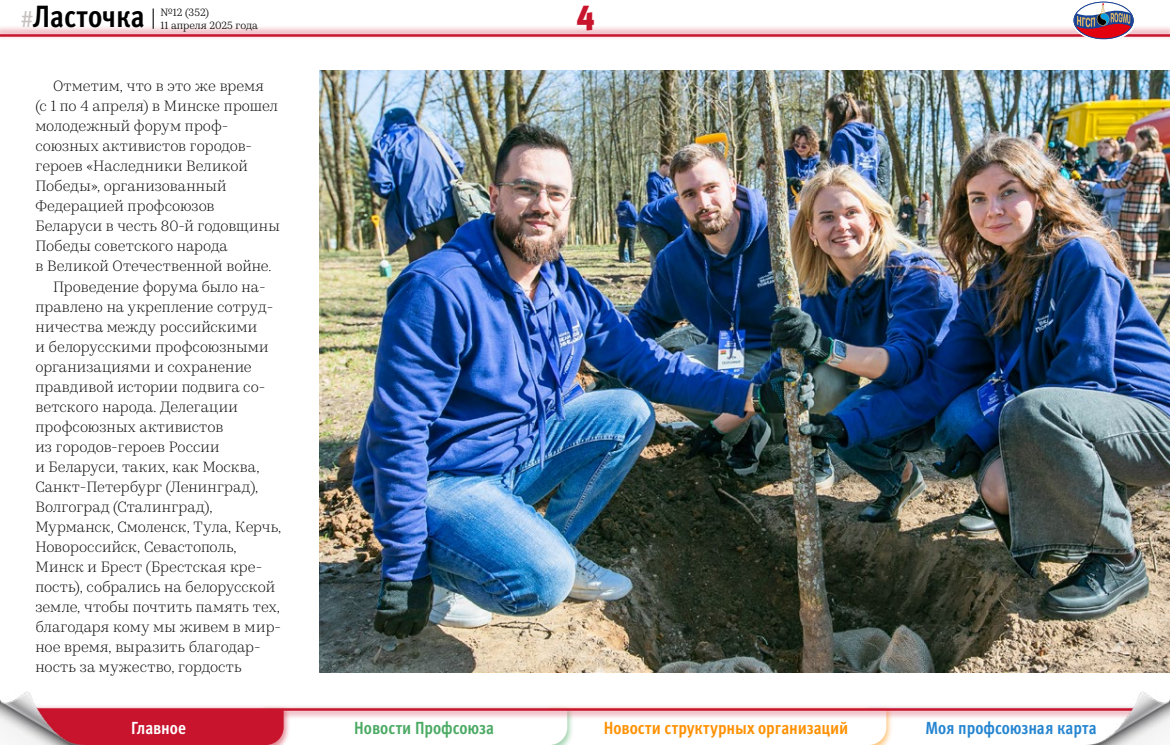
<style>
.page{position:relative;width:1170px;height:745px;background:#fff}
.page>*{position:absolute;margin:0;border:0;box-sizing:border-box;transform-origin:0 0}
.t1{font:900 condensed 36.25px "Meta Pro";color:#c8142d}
.t2{font:700 condensed 30.75px "Meta Pro";color:#000}
.t3{font:700 condensed 17.5px "Meta Pro";color:#ff9000}
.t4{font:700 condensed 17.5px "Meta Pro";letter-spacing:-.005em;color:#2585d0}
.t5{font:700 condensed 17.5px "Meta Pro";color:#4baa64}
.t6{font:700 condensed 17.5px "Meta Pro";letter-spacing:-.005em;color:#fff}
.t7{font:300 15px "Kazimir Text";letter-spacing:.005em;color:#000}
.t8{font:10.62px/12.5px "Kazimir Text";color:#000}
.s1{font-weight:400;font-stretch:normal;font-size:22.5px;color:#c6c0be}
</style>
<div class="page">
<img style="left:319px;top:71px;width:850px;height:600px">
<svg style="left:87px;top:720px;width:805px;height:24px"></svg>
<div style="left:0;top:24px;width:1169px;height:17px;background:#c8142d;opacity:.3"></div>
<hr style="left:0;top:34px;width:1169px;height:3px;background:#c8142d">
<div style="left:0;top:703px;width:1169px;height:17px;background:#c8142d;opacity:.3"></div>
<hr style="left:0;top:707px;width:1169px;height:3px;background:#c8142d">
<svg style="left:153px;top:8px;width:1px;height:21px"></svg>
<img style="left:0;top:691px;width:87px;height:53px">
<img style="left:1082px;top:691px;width:87px;height:53px">
<svg style="left:1072px;top:2px;width:63px;height:38px"></svg>
<div style="left:1072px;top:0;width:63px;height:41px;border:1px solid #fff;border-radius:50%"></div>
<h2 class="t2" style="left:21px;top:-7px;width:125px"><span class="s1">#</span>Ласточка</h2>
<p class="t8" style="left:160px;top:6px;width:99px">№12 (352)<br>11 апреля 2025 года</p>
<h1 class="t1" style="left:576px;top:-12px;width:20px">4</h1>
<p class="t7" style="left:53px;top:75px;width:212px">Отметим, что в это же время</p>
<p class="t7" style="left:35px;top:95px;width:244px">(с 1 по 4 апреля) в Минске прошел</p>
<p class="t7" style="left:35px;top:115px;width:192px">молодежный форум проф-</p>
<p class="t7" style="left:35px;top:135px;width:218px">союзных активистов городов-</p>
<p class="t7" style="left:35px;top:155px;width:214px">героев «Наследники Великой</p>
<p class="t7" style="left:35px;top:175px;width:193px">Победы», организованный</p>
<p class="t7" style="left:35px;top:195px;width:181px">Федерацией проф союзов</p>
<p class="t7" style="left:35px;top:215px;width:246px">Беларуси в честь 80‑й годовщины</p>
<p class="t7" style="left:35px;top:235px;width:194px">Победы советского народа</p>
<p class="t7" style="left:35px;top:255px;width:237px">в Великой Отечественной вой не.</p>
<p class="t7" style="left:53px;top:275px;width:214px">Проведение форума было на-</p>
<p class="t7" style="left:35px;top:295px;width:239px">правлено на укрепление сотруд-</p>
<p class="t7" style="left:35px;top:315px;width:223px">ничества между российскими</p>
<p class="t7" style="left:35px;top:335px;width:234px">и белорусскими проф союзными</p>
<p class="t7" style="left:35px;top:355px;width:218px">организациями и сохранение</p>
<p class="t7" style="left:35px;top:375px;width:231px">правдивой истории подвига со-</p>
<p class="t7" style="left:35px;top:395px;width:204px">ветского народа. Делегации</p>
<p class="t7" style="left:35px;top:415px;width:189px">проф союзных активистов</p>
<p class="t7" style="left:35px;top:435px;width:186px">из городов- героев России</p>
<p class="t7" style="left:35px;top:455px;width:225px">и Беларуси, таких, как Москва,</p>
<p class="t7" style="left:35px;top:475px;width:224px">Санкт- Петербург (Ленинград),</p>
<p class="t7" style="left:35px;top:495px;width:179px">Волгоград (Сталинград),</p>
<p class="t7" style="left:35px;top:515px;width:247px">Мурманск, Смоленск, Тула, Керчь,</p>
<p class="t7" style="left:35px;top:535px;width:203px">Новороссийск, Севастополь,</p>
<p class="t7" style="left:35px;top:555px;width:228px">Минск и Брест (Брестская кре-</p>
<p class="t7" style="left:35px;top:575px;width:241px">пость), собрались на белорусской</p>
<p class="t7" style="left:35px;top:595px;width:246px">земле, чтобы почтить память тех,</p>
<p class="t7" style="left:35px;top:615px;width:247px">благодаря кому мы живем в мир-</p>
<p class="t7" style="left:35px;top:635px;width:227px">ное время, выразить благодар-</p>
<p class="t7" style="left:35px;top:655px;width:208px">ность за мужество, гордость</p>
<p class="t6" style="left:131px;top:713px;width:56px">Главное</p>
<p class="t5" style="left:354px;top:713px;width:141px">Новости Профсоюза</p>
<p class="t3" style="left:603px;top:713px;width:246px">Новости структурных организаций</p>
<p class="t4" style="left:925px;top:713px;width:173px">Моя профсоюзная карта</p>
</div>
